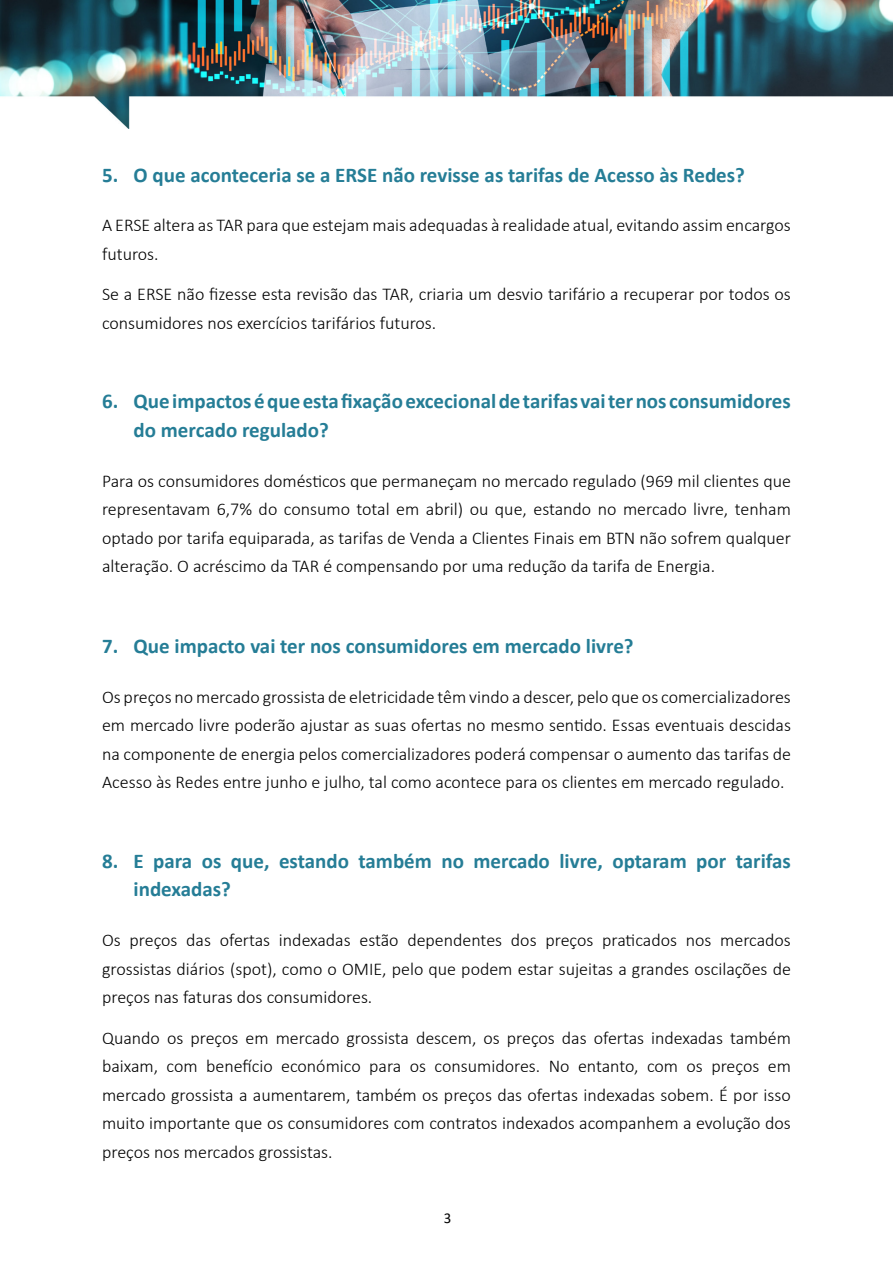
<style>
.page{position:relative;width:893px;height:1263px;background:#fff}
.page>*{position:absolute;margin:0;border:0;box-sizing:border-box;transform-origin:0 0}
.t1{font:700 21px/28.5px "Calibri";color:#257d96}
.t2{font:300 18px/28.5px "Calibri";color:#000;text-align:justify}
.t3{font:15px "Calibri";color:#000}
</style>
<div class="page">
<img style="left:0;top:0;width:893px;height:129px">
<p class="t1" style="left:102px;top:160px;width:644px">5. O que aconteceria se a ERSE não revisse as tarifas de Acesso às Redes?</p>
<p class="t2" style="left:102px;top:211px;width:690px">A ERSE altera as TAR para que estejam mais adequadas à realidade atual, evitando assim encargos futuros.</p>
<p class="t2" style="left:102px;top:280px;width:690px">Se a ERSE não fizesse esta revisão das TAR, criaria um desvio tarifário a recuperar por todos os consumidores nos exercícios tarifários futuros.</p>
<p class="t1" style="left:134px;top:387px;width:659px;text-indent:-32px">6. Que impactos é que esta fixação excecional de tarifas vai ter nos consumidores do mercado regulado?</p>
<p class="t2" style="left:102px;top:466px;width:690px">Para os consumidores domésticos que permaneçam no mercado regulado (969 mil clientes que representavam 6,7% do consumo total em abril) ou que, estando no mercado livre, tenham optado por tarifa equiparada, as tarifas de Venda a Clientes Finais em BTN não sofrem qualquer alteração. O acréscimo da TAR é compensando por uma redução da tarifa de Energia.</p>
<p class="t1" style="left:102px;top:632px;width:533px">7. Que impacto vai ter nos consumidores em mercado livre?</p>
<p class="t2" style="left:102px;top:682px;width:690px">Os preços no mercado grossista de eletricidade têm vindo a descer, pelo que os comercializadores em mercado livre poderão ajustar as suas ofertas no mesmo sentido. Essas eventuais descidas na componente de energia pelos comercializadores poderá compensar o aumento das tarifas de Acesso às Redes entre junho e julho, tal como acontece para os clientes em mercado regulado.</p>
<p class="t1" style="left:134px;top:846px;width:659px;text-indent:-32px">8. E para os que, estando também no mercado livre, optaram por tarifas indexadas?</p>
<p class="t2" style="left:102px;top:926px;width:690px">Os preços das ofertas indexadas estão dependentes dos preços praticados nos mercados grossistas diários (spot), como o OMIE, pelo que podem estar sujeitas a grandes oscilações de preços nas faturas dos consumidores.</p>
<p class="t2" style="left:102px;top:1023px;width:690px">Quando os preços em mercado grossista descem, os preços das ofertas indexadas também baixam, com benefício económico para os consumidores. No entanto, com os preços em mercado grossista a aumentarem, também os preços das ofertas indexadas sobem. É por isso muito importante que os consumidores com contratos indexados acompanhem a evolução dos preços nos mercados grossistas.</p>
<p class="t3" style="left:444px;top:1207px;width:9px">3</p>
</div>
